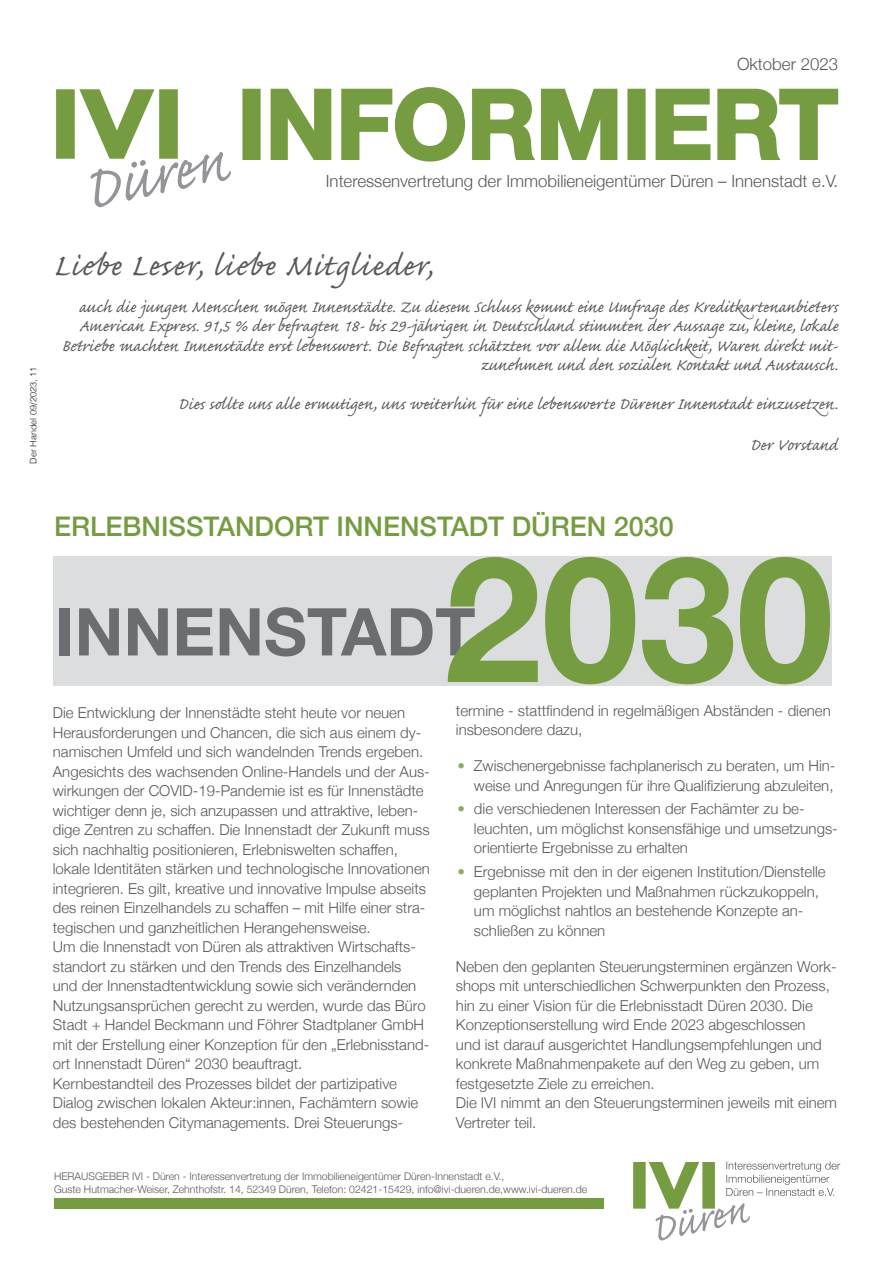
<style>
.page{position:relative;width:893px;height:1263px;background:#fff}
.page>*{position:absolute;margin:0;border:0;box-sizing:border-box;transform-origin:0 0}
.t1{font:700 175.2px "Helvetica Neue";color:#759c41}
.t2{font:700 66px "Helvetica Neue";color:#6c6d70}
.t3{font:39px "Caflisch Script Pro";letter-spacing:.025em;color:#57585a}
.t4{font:500 27px "Helvetica Neue";color:#759c41}
.t5{font:21px/19.5px "Caflisch Script Pro";color:#57585a;text-align:right}
.t6{font:300 16.8px "Helvetica Neue";color:#57585a}
.t7{font:300 15px/19.5px "Helvetica Neue";color:#57585a}
.t8{font:300 10.5px/12.6px "Helvetica Neue";color:#57585a}
.t9{font:300 9px "Helvetica";color:#231f20}
.s1{color:#8fab5e}
</style>
<div class="page">
<svg style="left:56px;top:89px;width:175px;height:118px"></svg>
<svg style="left:242px;top:87px;width:597px;height:75px"></svg>
<svg style="left:633px;top:1161px;width:207px;height:80px"></svg>
<div style="left:54px;top:1198px;width:550px;height:10px;background:#759c41"></div>
<div style="left:54px;top:556px;width:778px;height:129px;background:#dcdddf"></div>
<p class="t6" style="left:737px;top:51px;width:103px">Oktober 2023</p>
<p class="t6" style="left:326px;top:167px;width:514px">Interessenvertretung der Immobilieneigentümer Düren – Innenstadt e.V.</p>
<p class="t9" style="left:26px;top:463px;width:98px;rotate:-90deg">Der Handel 09/2023, 11</p>
<h3 class="t3" style="left:54px;top:246px;width:381px">Liebe Leser, liebe Mitglieder,</h3>
<p class="t5" style="left:61px;top:299px;width:779px">auch die jungen Menschen mögen Innenstädte. Zu diesem Schluss kommt eine Umfrage des Kreditkartenanbieters American Express. 91,5 % der befragten 18- bis 29-jährigen in Deutschland stimmten der Aussage zu, kleine, lokale Betriebe machten Innenstädte erst lebenswert. Die Befragten schätzten vor allem die Möglichkeit, Waren direkt mit&shy;zunehmen und den sozialen Kontakt und Austausch.</p>
<h3 class="t5" style="left:178px;top:386px;width:661px;line-height:40.5px">Dies sollte uns alle ermutigen, uns weiterhin für eine lebenswerte Dürener Innenstadt einzusetzen.<br>Der Vorstand</h3>
<h3 class="t4" style="left:54px;top:505px;width:621px">ERLEBNISSTANDORT INNENSTADT DÜREN 2030</h3>
<h1 class="t1" style="left:444px;top:482px;width:391px">2030</h1>
<h2 class="t2" style="left:55px;top:580px;width:422px">INNENSTADT</h2>
<p class="t7" style="left:53px;top:702px;width:379px">Die Entwicklung der Innenstädte steht heute vor neuen Herausforderungen und Chancen, die sich aus einem dy&shy;namischen Umfeld und sich wandelnden Trends ergeben.<br>Angesichts des wachsenden Online-Handels und der Aus&shy;wirkungen der COVID-19-Pandemie ist es für Innenstädte wichtiger denn je, sich anzupassen und attraktive, leben&shy;dige Zentren zu schaffen. Die Innenstadt der Zukunft muss sich nachhaltig positionieren, Erlebniswelten schaffen, lokale Identitäten stärken und technologische Innovationen integrieren. Es gilt, kreative und innovative Impulse abseits des reinen Einzelhandels zu schaffen – mit Hilfe einer stra&shy;tegischen und ganzheitlichen Herangehensweise.<br>Um die Innenstadt von Düren als attraktiven Wirtschafts&shy;standort zu stärken und den Trends des Einzelhandels und der Innenstadtentwicklung sowie sich verändernden Nutzungsansprüchen gerecht zu werden, wurde das Büro Stadt + Handel Beckmann und Föhrer Stadtplaner GmbH mit der Erstellung einer Konzeption für den „Erlebnisstand&shy;ort Innenstadt Düren“ 2030 beauftragt.<br>Kernbestandteil des Prozesses bildet der partizipative Dialog zwischen lokalen Akteur:innen, Fachämtern sowie des bestehenden Citymanagements. Drei Steuerungs-</p>
<p class="t7" style="left:456px;top:699px;width:376px">termine - stattfindend in regelmäßigen Abständen - dienen insbesondere dazu,</p>
<p class="t7" style="left:457px;top:755px;width:379px;text-align:right"><span class="s1">•</span> Zwischenergebnisse fachplanerisch zu beraten, um Hin&shy;weise und Anregungen für ihre Qualifizierung abzuleiten,</p>
<p class="t7" style="left:474px;top:798px;width:365px;text-indent:-16px"><span class="s1">•</span> die verschiedenen Interessen der Fachämter zu be&shy;leuchten, um möglichst konsensfähige und umsetzungs&shy;orientierte Ergebnisse zu erhalten</p>
<p class="t7" style="left:474px;top:861px;width:353px;text-indent:-16px"><span class="s1">•</span> Ergebnisse mit den in der eigenen Institution/Dienstelle geplanten Projekten und Maßnahmen rückzukoppeln, um möglichst nahtlos an bestehende Konzepte an&shy;schließen zu können</p>
<p class="t7" style="left:456px;top:955px;width:383px">Neben den geplanten Steuerungsterminen ergänzen Work&shy;shops mit unterschiedlichen Schwerpunkten den Prozess, hin zu einer Vision für die Erlebnisstadt Düren 2030. Die Konzeptionserstellung wird Ende 2023 abgeschlossen<br>und ist darauf ausgerichtet Handlungsempfehlungen und konkrete Maßnahmenpakete auf den Weg zu geben, um festgesetzte Ziele zu erreichen.<br>Die IVI nimmt an den Steuerungsterminen jeweils mit einem Vertreter teil.</p>
<p class="t8" style="left:54px;top:1169px;width:535px">HERAUSGEBER IVI - Düren - Interessenvertretung der Immobilieneigentümer Düren-Innenstadt e.V.,<br>Guste Hutmacher-Weiser, Zehnthofstr. 14, 52349 Düren, Telefon: 02421-15429, info@ivi-dueren.de,www.ivi-dueren.de</p>
</div>
